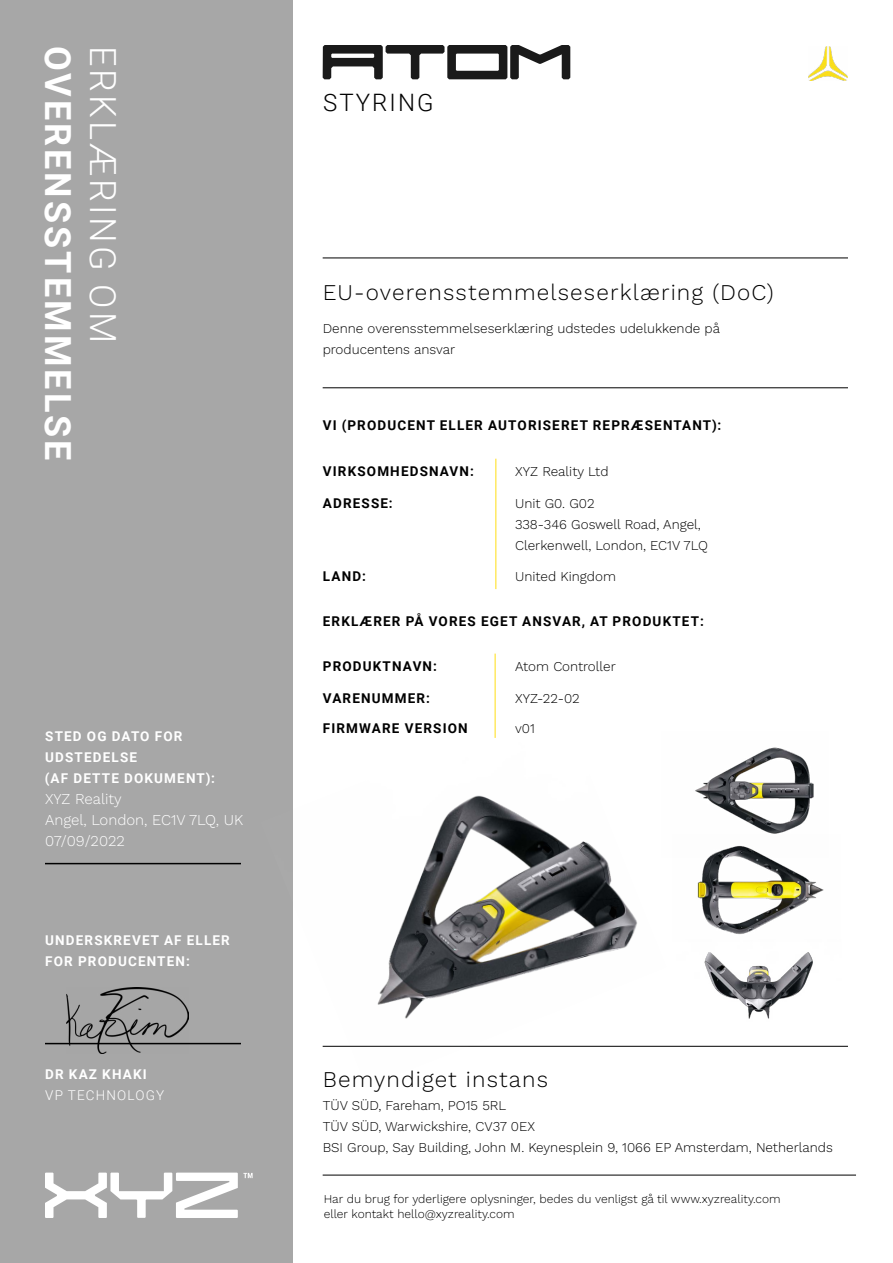
<style>
.page{position:relative;width:893px;height:1263px;background:#fff}
.page>*{position:absolute;margin:0;border:0;box-sizing:border-box;transform-origin:0 0}
.t1{font:700 36px "Roboto";letter-spacing:.085em;color:#fff}
.t2{font:300 36px "Roboto";letter-spacing:.085em;color:#fff}
.t3{font:300 24px "Roboto";letter-spacing:.085em;color:#000}
.t4{font:300 22.5px "Work Sans";letter-spacing:.05em;color:#000}
.t5{font:300 15px/21px "Work Sans";color:#fff}
.t6{font:300 13.5px/21px "Work Sans";color:#000}
.t7{font:700 13.5px "Roboto";letter-spacing:.085em;color:#000}
.t8{font:700 13.5px/21px "Roboto";letter-spacing:.085em;color:#fff}
.t9{font:300 13.5px "Roboto";letter-spacing:.085em;color:#fff}
.t10{font:300 12px/14.4px "Work Sans";color:#000}
</style>
<div class="page">
<div style="left:0;top:0;width:293px;height:1263px;background:#a7a7a7"></div>
<svg style="left:45px;top:1172px;width:208px;height:46px"></svg>
<hr style="left:45px;top:863px;width:196px;height:1px;background:#000">
<hr style="left:45px;top:1043px;width:196px;height:1px;background:#000">
<img style="left:67px;top:987px;width:122px;height:67px">
<svg style="left:323px;top:45px;width:247px;height:34px"></svg>
<img style="left:809px;top:47px;width:39px;height:34px">
<hr style="left:323px;top:258px;width:525px;height:1px;background:#000">
<hr style="left:323px;top:387px;width:525px;height:1px;background:#000">
<hr style="left:495px;top:459px;width:1px;height:130px;background:#ffde14">
<hr style="left:323px;top:1046px;width:525px;height:1px;background:#000">
<hr style="left:323px;top:1175px;width:533px;height:1px;background:#000">
<hr style="left:495px;top:654px;width:1px;height:84px;background:#ffde14">
<img style="left:695px;top:747px;width:119px;height:87px">
<img style="left:697px;top:846px;width:127px;height:89px">
<img style="left:704px;top:952px;width:109px;height:67px">
<img style="left:322px;top:795px;width:345px;height:252px">
<h1 class="t1" style="left:83px;top:46px;width:416px;rotate:90deg">OVERENSSTEMMELSE</h1>
<h1 class="t2" style="left:128px;top:46px;width:299px;rotate:90deg">ERKLÆRING OM</h1>
<p class="t8" style="left:45px;top:725px;width:172px">STED OG DATO FOR<br>UDSTEDELSE<br>(AF DETTE DOKUMENT):</p>
<p class="t5" style="left:45px;top:787px;width:200px">XYZ Reality<br>Angel, London, EC1V 7LQ, UK<br>07/09/2022</p>
<p class="t8" style="left:45px;top:929px;width:186px">UNDERSKREVET AF ELLER<br>FOR PRODUCENTEN:</p>
<p class="t8" style="left:45px;top:1063px;width:103px">DR KAZ KHAKI</p>
<p class="t9" style="left:45px;top:1086px;width:120px">VP TECHNOLOGY</p>
<h2 class="t3" style="left:323px;top:86px;width:112px">STYRING</h2>
<h3 class="t4" style="left:323px;top:275px;width:453px">EU-overensstemmelseserklæring (DoC)</h3>
<p class="t6" style="left:323px;top:318px;width:399px">Denne overensstemmelseserklæring udstedes udelukkende på producentens ansvar</p>
<p class="t7" style="left:323px;top:416px;width:400px">VI (PRODUCENT ELLER AUTORISERET REPRÆSENTANT):</p>
<p class="t7" style="left:323px;top:462px;width:152px">VIRKSOMHEDSNAVN:</p>
<p class="t7" style="left:323px;top:494px;width:71px">ADRESSE:</p>
<p class="t6" style="left:515px;top:460px;width:95px">XYZ Reality Ltd</p>
<p class="t6" style="left:515px;top:493px;width:194px">Unit G0. G02<br>338-346 Goswell Road, Angel,<br>Clerkenwell, London, EC1V 7LQ</p>
<p class="t6" style="left:515px;top:566px;width:102px">United Kingdom</p>
<p class="t7" style="left:323px;top:612px;width:382px">ERKLÆRER PÅ VORES EGET ANSVAR, AT PRODUKTET:</p>
<p class="t7" style="left:323px;top:657px;width:115px">PRODUKTNAVN:</p>
<p class="t7" style="left:323px;top:689px;width:108px">VARENUMMER:</p>
<p class="t7" style="left:323px;top:567px;width:44px">LAND:</p>
<p class="t6" style="left:515px;top:655px;width:102px">Atom Controller</p>
<p class="t6" style="left:515px;top:687px;width:66px">XYZ-22-02</p>
<p class="t7" style="left:323px;top:719px;width:146px">FIRMWARE VERSION</p>
<p class="t6" style="left:515px;top:717px;width:21px">v01</p>
<h3 class="t4" style="left:323px;top:1062px;width:227px">Bemyndiget instans</h3>
<p class="t6" style="left:323px;top:1094px;width:512px">TÜV SÜD, Fareham, PO15 5RL<br>TÜV SÜD, Warwickshire, CV37 0EX<br>BSI Group, Say Building, John M. Keynesplein 9, 1066 EP Amsterdam, Netherlands</p>
<p class="t10" style="left:324px;top:1191px;width:458px">Har du brug for yderligere oplysninger, bedes du venligst gå til www.xyzreality.com eller kontakt hello@xyzreality.com</p>
</div>
